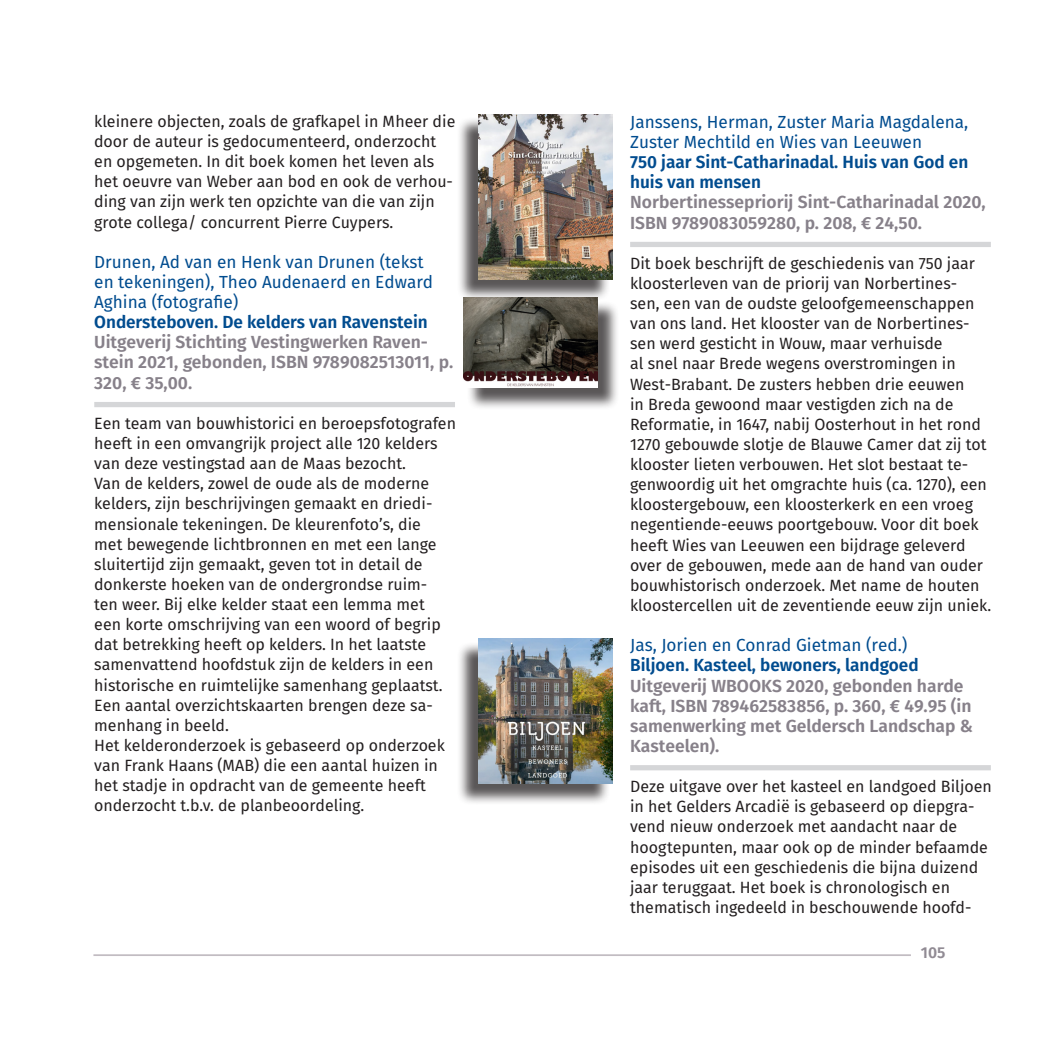
<style>
.page{position:relative;width:1042px;height:1042px;background:#fff}
.page>*{position:absolute;margin:0;border:0;box-sizing:border-box;transform-origin:0 0}
.grijs_titeltje{font:600 17.5px/20.1px "Fira Sans";color:#87818a}
.grijs_titeltje-2{font:17.5px/20.1px "Fira Sans";color:#004c8f}
.grijs_titeltje-3{font:600 17.5px/20.1px "Fira Sans";color:#004c8f}
.grijs_titeltje-4{font:16.28px/20.1px "Fira Sans";color:#231f20}
.t1{font:600 15.75px "Fira Sans";color:#918b94}
</style>
<div class="page">
<div style="left:466px;top:301px;width:154px;height:109px;background:#231f20;opacity:.75"></div>
<img style="left:464px;top:301px;width:134px;height:87px">
<div style="left:457px;top:117px;width:153px;height:184px;background:#231f20;opacity:.75"></div>
<img style="left:479px;top:114px;width:134px;height:165px">
<div style="left:94px;top:402px;width:361px;height:5px;background:#d5d6d8"></div>
<div style="left:630px;top:242px;width:361px;height:5px;background:#d5d6d8"></div>
<div style="left:457px;top:641px;width:153px;height:164px;background:#231f20;opacity:.75"></div>
<img style="left:479px;top:639px;width:134px;height:145px">
<div style="left:630px;top:765px;width:361px;height:5px;background:#d5d6d8"></div>
<hr style="left:93px;top:954px;width:818px;height:2px;background:#c2bcc2">
<p class="grijs_titeltje-4" style="left:94px;top:112px;width:363px">kleinere objecten, zoals de grafkapel in Mheer die door de auteur is gedocumenteerd, onderzocht en opgemeten. In dit boek komen het leven als het oeuvre van Weber aan bod en ook de verhou&shy;ding van zijn werk ten opzichte van die van zijn grote collega/ concurrent Pierre Cuypers.</p>
<p class="grijs_titeltje-2" style="left:94px;top:253px;width:340px">Drunen, Ad van en Henk van Drunen (tekst en tekeningen), Theo Audenaerd en Edward<br>Aghina (fotografie)</p>
<p class="grijs_titeltje-3" style="left:94px;top:313px;width:335px">Ondersteboven. De kelders van Ravenstein</p>
<p class="grijs_titeltje" style="left:94px;top:333px;width:360px">Uitgeverij Stichting Vestingwerken Raven&shy;stein 2021, gebonden, ISBN 9789082513011, p.<br>320, € 35,00.</p>
<p class="grijs_titeltje-4" style="left:94px;top:414px;width:363px">Een team van bouwhistorici en beroepsfotografen heeft in een omvangrijk project alle 120 kelders van deze vestingstad aan de Maas bezocht.<br>Van de kelders, zowel de oude als de moderne kelders, zijn beschrijvingen gemaakt en driedi&shy;mensionale tekeningen. De kleurenfoto’s, die<br>met bewegende lichtbronnen en met een lange sluitertijd zijn gemaakt, geven tot in detail de donkerste hoeken van de ondergrondse ruim-<br>ten weer. Bij elke kelder staat een lemma met<br>een korte omschrijving van een woord of begrip dat betrekking heeft op kelders. In het laatste samenvattend hoofdstuk zijn de kelders in een historische en ruimtelijke samenhang geplaatst.<br>Een aantal overzichtskaarten brengen deze sa&shy;menhang in beeld.</p>
<p class="grijs_titeltje-4" style="left:94px;top:736px;width:352px">Het kelderonderzoek is gebaseerd op onderzoek van Frank Haans (MAB) die een aantal huizen in het stadje in opdracht van de gemeente heeft onderzocht t.b.v. de planbeoordeling.</p>
<p class="grijs_titeltje-2" style="left:630px;top:113px;width:340px">Janssens, Herman, Zuster Maria Magdalena,<br>Zuster Mechtild en Wies van Leeuwen</p>
<p class="grijs_titeltje-3" style="left:630px;top:153px;width:340px">750 jaar Sint-Catharinadal. Huis van God en huis van mensen</p>
<p class="grijs_titeltje" style="left:630px;top:193px;width:357px">Norbertinessepriorij Sint-Catharinadal 2020,<br>ISBN 9789083059280, p. 208, € 24,50.</p>
<p class="grijs_titeltje-4" style="left:630px;top:254px;width:363px">Dit boek beschrijft de geschiedenis van 750 jaar kloosterleven van de priorij van Norbertines-<br>sen, een van de oudste geloofgemeenschappen van ons land. Het klooster van de Norbertines&shy;sen werd gesticht in Wouw, maar verhuisde<br>al snel naar Brede wegens overstromingen in West-Brabant. De zusters hebben drie eeuwen<br>in Breda gewoond maar vestigden zich na de Reformatie, in 1647, nabij Oosterhout in het rond 1270 gebouwde slotje de Blauwe Camer dat zij tot klooster lieten verbouwen. Het slot bestaat te&shy;genwoordig uit het omgrachte huis (ca. 1270), een kloostergebouw, een kloosterkerk en een vroeg negentiende-eeuws poortgebouw. Voor dit boek heeft Wies van Leeuwen een bijdrage geleverd over de gebouwen, mede aan de hand van ouder bouwhistorisch onderzoek. Met name de houten kloostercellen uit de zeventiende eeuw zijn uniek.</p>
<p class="grijs_titeltje-2" style="left:630px;top:636px;width:279px">Jas, Jorien en Conrad Gietman (red.)</p>
<p class="grijs_titeltje-3" style="left:630px;top:656px;width:290px">Biljoen. Kasteel, bewoners, landgoed</p>
<p class="grijs_titeltje" style="left:630px;top:676px;width:345px">Uitgeverij WBOOKS 2020, gebonden harde kaft, ISBN 789462583856, p. 360, € 49.95 (in samenwerking met Geldersch Landschap &amp; Kasteelen).</p>
<p class="grijs_titeltje-4" style="left:630px;top:777px;width:363px">Deze uitgave over het kasteel en landgoed Biljoen in het Gelders Arcadië is gebaseerd op diepgra&shy;vend nieuw onderzoek met aandacht naar de hoogtepunten, maar ook op de minder befaamde episodes uit een geschiedenis die bijna duizend jaar teruggaat. Het boek is chronologisch en thematisch ingedeeld in beschouwende hoofd-</p>
<p class="t1" style="left:921px;top:941px;width:26px">105</p>
</div>
